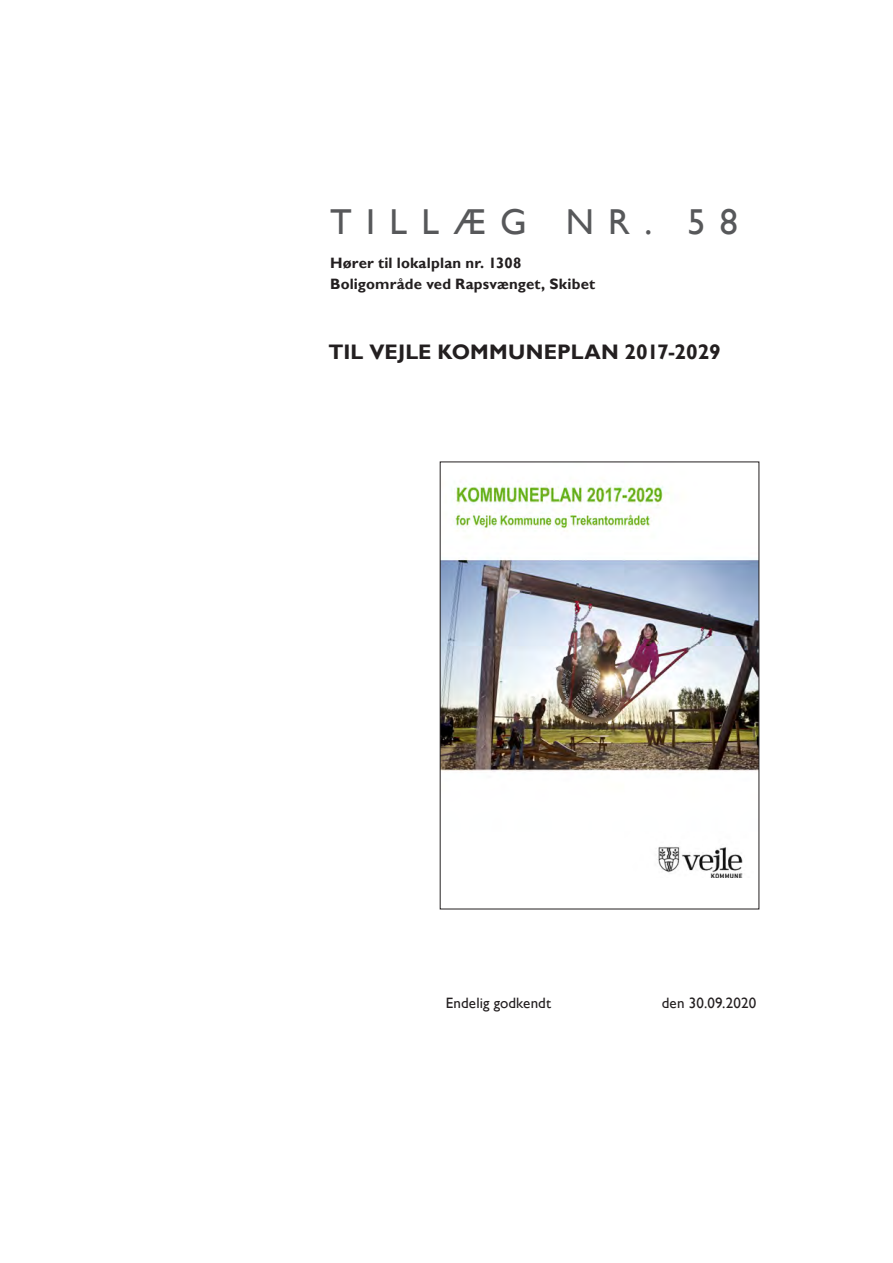
<style>
.page{position:relative;width:893px;height:1263px;background:#fff}
.page>*{position:absolute;margin:0;border:0;box-sizing:border-box;transform-origin:0 0}
.Forside_-_Overskrift{font:36px "Gill Sans";letter-spacing:.4em;color:#57585a}
.Overskrift_Gill_Sans{font:700 21px "Gill Sans";letter-spacing:.005em;color:#231f20}
.Overskrift_Gill_Sans-2{font:700 15px "Gill Sans";letter-spacing:.01em;color:#231f20}
.Brødtekst_Gill_Sans{font:15px "Gill Sans";letter-spacing:.01em;color:#231f20}
</style>
<div class="page">
<img style="left:442px;top:480px;width:315px;height:397px">
<p class="Forside_-_Overskrift" style="left:330px;top:201px;width:409px">TILLÆG NR. 58</p>
<p class="Overskrift_Gill_Sans-2" style="left:330px;top:253px;width:193px">Hører til lokalplan nr. 1308</p>
<p class="Overskrift_Gill_Sans-2" style="left:330px;top:274px;width:267px">Boligområde ved Rapsvænget, Skibet</p>
<p class="Overskrift_Gill_Sans" style="left:328px;top:339px;width:394px">TIL VEJLE KOMMUNEPLAN 2017-2029</p>
<p class="Brødtekst_Gill_Sans" style="left:446px;top:994px;width:107px">Endelig godkendt</p>
<p class="Brødtekst_Gill_Sans" style="left:662px;top:994px;width:96px">den 30.09.2020</p>
</div>
